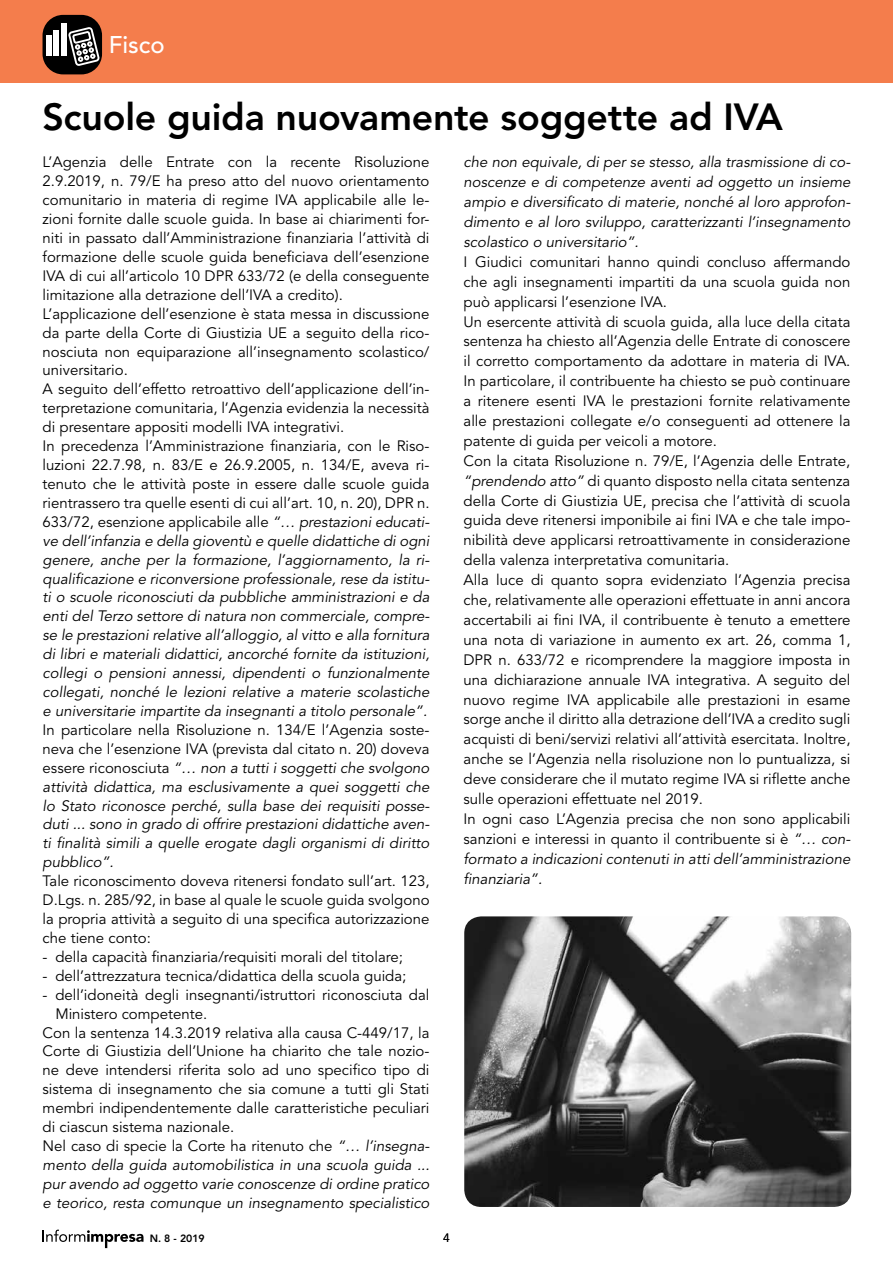
<style>
.page{position:relative;width:893px;height:1263px;background:#fff}
.page>*{position:absolute;margin:0;border:0;box-sizing:border-box;transform-origin:0 0}
.t1{font:800 37.5px "Avenir LT Std";letter-spacing:-.005em;color:#000}
.t2{font:500 24px "Avenir LT Std";color:#fff}
.t3{font:15px/18.9px "Avenir LT Std";color:#000}
.t4{font:italic 15px/18.9px "Avenir LT Std";color:#000;text-align:justify}
.t5{font:12px "Avenir LT Std";color:#000}
.t6{font:800 10.5px "Avenir LT Std";color:#000}
.s1{font-style:italic}
.s2{font-style:normal}
</style>
<div class="page">
<div style="left:0;top:0;width:893px;height:83px;background:#f47d4c"></div>
<div style="left:43px;top:15px;width:59px;height:59px;background:#000;border-radius:21px"></div>
<svg style="left:68px;top:26px;width:32px;height:39px"></svg>
<div style="left:46px;top:35px;width:6px;height:20px;background:#fff"></div>
<div style="left:53px;top:30px;width:6px;height:26px;background:#fff"></div>
<div style="left:61px;top:23px;width:6px;height:33px;background:#fff"></div>
<svg style="left:43px;top:1229px;width:101px;height:19px"></svg>
<img style="left:464px;top:916px;width:387px;height:291px">
<h2 class="t2" style="left:109px;top:31px;width:58px">Fisco</h2>
<h1 class="t1" style="left:43px;top:95px;width:742px">Scuole guida nuovamente soggette ad IVA</h1>
<p class="t3" style="left:43px;top:153px;width:388px">L’Agenzia delle Entrate con la recente Risoluzione 2.9.2019, n. 79/E ha preso atto del nuovo orientamento comunitario in materia di regime IVA applicabile alle le&shy;zioni fornite dalle scuole guida. In base ai chiarimenti for&shy;niti in passato dall’Amministrazione finanziaria l’attività di formazione delle scuole guida beneficiava dell’esenzione IVA di cui all’articolo 10 DPR 633/72 (e della conseguente limitazione alla detrazione dell’IVA a credito).<br>L’applicazione dell’esenzione è stata messa in discussione da parte della Corte di Giustizia UE a seguito della rico&shy;nosciuta non equiparazione all’insegnamento scolastico/ universitario.<br>A seguito dell’effetto retroattivo dell’applicazione dell’in&shy;terpretazione comunitaria, l’Agenzia evidenzia la necessità di presentare appositi modelli IVA integrativi.<br>In precedenza l’Amministrazione finanziaria, con le Riso&shy;luzioni 22.7.98, n. 83/E e 26.9.2005, n. 134/E, aveva ri&shy;tenuto che le attività poste in essere dalle scuole guida rientrassero tra quelle esenti di cui all’art. 10, n. 20), DPR n.<br>633/72, esenzione applicabile alle <span class="s1">“… prestazioni educati&shy;ve dell’infanzia e della gioventù e quelle didattiche di ogni genere, anche per la formazione, l’aggiornamento, la ri&shy;qualificazione e riconversione professionale, rese da istitu&shy;ti o scuole riconosciuti da pubbliche amministrazioni e da enti del Terzo settore di natura non commerciale, compre&shy;se le prestazioni relative all’alloggio, al vitto e alla fornitura di libri e materiali didattici, ancorché fornite da istituzioni, collegi o pensioni annessi, dipendenti o funzionalmente collegati, nonché le lezioni relative a materie scolastiche e universitarie impartite da insegnanti a titolo personale”.</span></p>
<p class="t4" style="left:43px;top:721px;width:388px"><span class="s2">In particolare nella Risoluzione n. 134/E l’Agenzia soste&shy;neva che l’esenzione IVA (prevista dal citato n. 20) doveva essere riconosciuta</span> “… non a tutti i soggetti che svolgono attività didattica, ma esclusivamente a quei soggetti che lo Stato riconosce perché, sulla base dei requisiti posse&shy;duti ... sono in grado di offrire prestazioni didattiche aven&shy;ti finalità simili a quelle erogate dagli organismi di diritto pubblico”.</p>
<p class="t3" style="left:43px;top:872px;width:388px;text-align:justify">Tale riconoscimento doveva ritenersi fondato sull’art. 123, D.Lgs. n. 285/92, in base al quale le scuole guida svolgono la propria attività a seguito di una specifica autorizzazione che tiene conto:</p>
<p class="t3" style="left:43px;top:948px;width:362px">- della capacità finanziaria/requisiti morali del titolare;</p>
<p class="t3" style="left:43px;top:966px;width:365px">- dell’attrezzatura tecnica/didattica della scuola guida;</p>
<p class="t3" style="left:43px;top:985px;width:388px">- dell’idoneità degli insegnanti/istruttori riconosciuta dal</p>
<p class="t3" style="left:55px;top:1004px;width:153px">Ministero competente.</p>
<p class="t3" style="left:43px;top:1023px;width:388px">Con la sentenza 14.3.2019 relativa alla causa C-449/17, la</p>
<p class="t3" style="left:43px;top:1042px;width:388px">Corte di Giustizia dell’Unione ha chiarito che tale nozio-</p>
<p class="t3" style="left:43px;top:1061px;width:388px">ne deve intendersi riferita solo ad uno specifico tipo di</p>
<p class="t3" style="left:43px;top:1080px;width:388px">sistema di insegnamento che sia comune a tutti gli Stati</p>
<p class="t3" style="left:43px;top:1099px;width:388px">membri indipendentemente dalle caratteristiche peculiari</p>
<p class="t3" style="left:43px;top:1118px;width:193px">di ciascun sistema nazionale.</p>
<p class="t3" style="left:43px;top:1137px;width:388px">Nel caso di specie la Corte ha ritenuto che <span class="s1">“… l’insegna-</span></p>
<p class="t4" style="left:43px;top:1156px;width:388px">mento della guida automobilistica in una scuola guida ...</p>
<p class="t4" style="left:43px;top:1175px;width:388px">pur avendo ad oggetto varie conoscenze di ordine pratico</p>
<p class="t4" style="left:43px;top:1193px;width:388px">e teorico, resta comunque un insegnamento specialistico</p>
<p class="t6" style="left:150px;top:1232px;width:57px">N. 8 - 2019</p>
<p class="t5" style="left:443px;top:1231px;width:8px">4</p>
<p class="t4" style="left:464px;top:153px;width:388px;line-height:20px">che non equivale, di per se stesso, alla trasmissione di co&shy;noscenze e di competenze aventi ad oggetto un insieme ampio e diversificato di materie, nonché al loro approfon&shy;dimento e al loro sviluppo, caratterizzanti l’insegnamento scolastico o universitario”.</p>
<p class="t3" style="left:464px;top:252px;width:388px;line-height:20px">I Giudici comunitari hanno quindi concluso affermando che agli insegnamenti impartiti da una scuola guida non può applicarsi l’esenzione IVA.<br>Un esercente attività di scuola guida, alla luce della citata sentenza ha chiesto all’Agenzia delle Entrate di conoscere il corretto comportamento da adottare in materia di IVA.<br>In particolare, il contribuente ha chiesto se può continuare a ritenere esenti IVA le prestazioni fornite relativamente alle prestazioni collegate e/o conseguenti ad ottenere la patente di guida per veicoli a motore.<br>Con la citata Risoluzione n. 79/E, l’Agenzia delle Entrate, <span class="s1">“prendendo atto”</span> di quanto disposto nella citata sentenza della Corte di Giustizia UE, precisa che l’attività di scuola guida deve ritenersi imponibile ai fini IVA e che tale impo&shy;nibilità deve applicarsi retroattivamente in considerazione della valenza interpretativa comunitaria.<br>Alla luce di quanto sopra evidenziato l’Agenzia precisa che, relativamente alle operazioni effettuate in anni ancora accertabili ai fini IVA, il contribuente è tenuto a emettere una nota di variazione in aumento ex art. 26, comma 1, DPR n. 633/72 e ricomprendere la maggiore imposta in una dichiarazione annuale IVA integrativa. A seguito del nuovo regime IVA applicabile alle prestazioni in esame sorge anche il diritto alla detrazione dell’IVA a credito sugli acquisti di beni/servizi relativi all’attività esercitata. Inoltre, anche se l’Agenzia nella risoluzione non lo puntualizza, si deve considerare che il mutato regime IVA si riflette anche sulle operazioni effettuate nel 2019.<br>In ogni caso L’Agenzia precisa che non sono applicabili sanzioni e interessi in quanto il contribuente si è <span class="s1">“… con&shy;formato a indicazioni contenuti in atti dell’amministrazione finanziaria”.</span></p>
</div>
